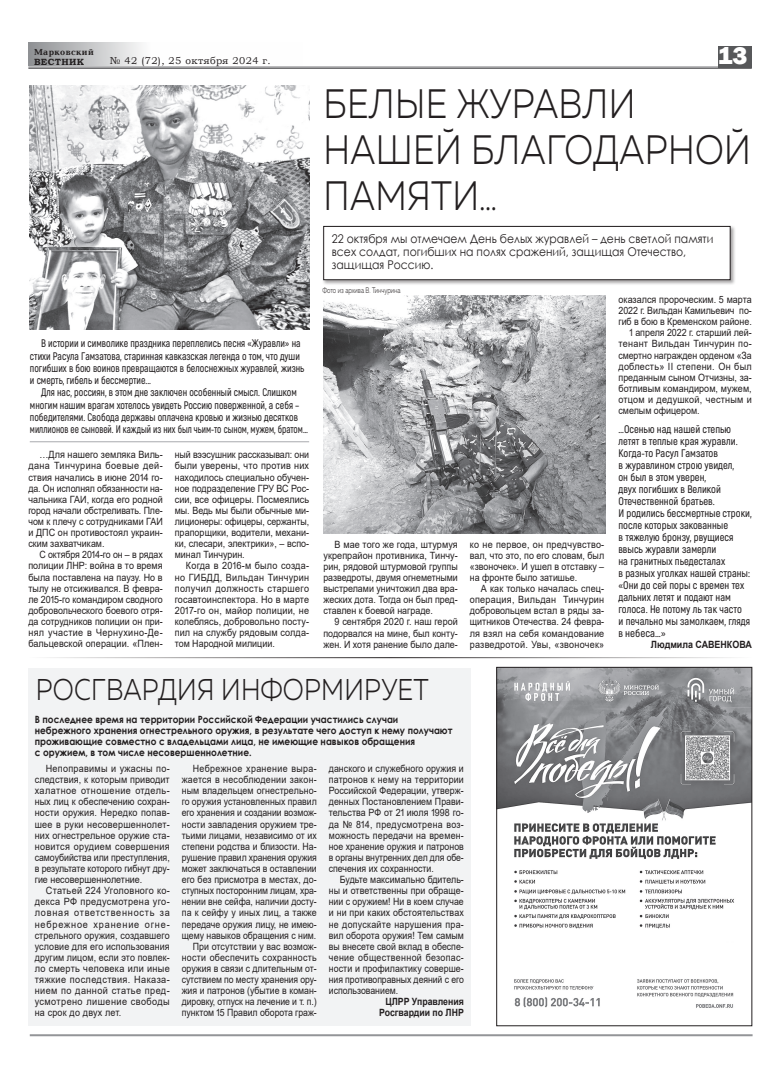
<style>
.page{position:relative;width:766px;height:1078px;background:#fff}
.page>*{position:absolute;margin:0;border:0;box-sizing:border-box;transform-origin:0 0}
.t1{font:300 41px/46px "Muller";letter-spacing:.01em;color:#231f20;scale:.85 1}
.t2{font:300 30px "Muller";letter-spacing:.01em;color:#231f20;scale:.85 1}
.t3{font:800 25.3px "Franklin Gothic";color:#fff}
.t4{font:12px/13px "Century Gothic";color:#231f20;scale:.9 1}
.t5{font:600 11px/12.2px "Akrobat";color:#231f20;scale:.9 1}
.t6{font:600 11px/12px "Akrobat";color:#231f20;scale:.96 1}
.t7{font:10px/11.1px "Arial";color:#231f20;text-align:justify;scale:.9 1}
.t8{font:10px/11.1px "Arial";color:#231f20;text-align:justify;scale:.88 1}
.t9{font:10px/11.1px "Arial";color:#231f20;text-align:right;scale:.89 1}
.t10{font:10px/11.1px "Arial";color:#231f20;text-align:justify;scale:.91 1}
.t11{font:700 10px/11px "Century Gothic";color:#231f20;scale:.9 1}
.t12{font:10px "Arial";letter-spacing:.03em;color:#231f20;scale:.9 1}
.t13{font:700 10px/11.1px "Arial";color:#231f20;text-align:right;scale:.87 1}
.t14{font:10px "Bookman Old Style";letter-spacing:.04em;color:#231f20}
.t15{font:10px "Arial";letter-spacing:.025em;color:#231f20;scale:.9 1}
.t16{font:700 10px "Arial";color:#231f20;scale:.89 1}
.t17{font:700 9px "Baltica";letter-spacing:.04em;color:#231f20}
.t18{font:700 9px "Bookman Old Style";letter-spacing:.04em;color:#231f20}
.t19{font:300 8px "Muller";color:#231f20;scale:.71 1}
</style>
<div class="page">
<hr style="left:28px;top:67px;width:723px;height:1px;background:#636366">
<hr style="left:28px;top:68px;width:723px;height:1px;background:#636366">
<svg style="left:28px;top:43px;width:114px;height:23px;background:#c0c2c3"></svg>
<div style="left:718px;top:46px;width:33px;height:22px;background:#57585a"></div>
<div style="left:28px;top:668px;width:443px;height:357px;background:#f2f3f4"></div>
<div style="left:322px;top:225px;width:413px;height:60px;background:#231f20;opacity:.4"></div>
<div style="left:323px;top:226px;width:407px;height:54px;background:#fff"></div>
<div style="left:323px;top:226px;width:407px;height:54px;border:1px solid #231f20"></div>
<hr style="left:30px;top:1033px;width:722px;height:2px;background:#939598">
<img style="left:498px;top:669px;width:251px;height:339px">
<div style="left:496px;top:667px;width:255px;height:358px;border:1px solid #231f20"></div>
<img style="left:30px;top:86px;width:279px;height:243px">
<hr style="left:30px;top:441px;width:279px;height:1px;background:#a8a9ad">
<img style="left:323px;top:296px;width:282px;height:237px">
<hr style="left:28px;top:657px;width:723px;height:1px;background:#231f20">
<p class="t17" style="left:34px;top:47px;width:61px">Марковский</p>
<p class="t18" style="left:34px;top:55px;width:52px">ВЕСТНИК</p>
<p class="t14" style="left:110px;top:54px;width:162px">№ 42 (72), 25 октября 2024 г.</p>
<h3 class="t3" style="left:717px;top:39px;width:31px">13</h3>
<p class="t5" style="left:30px;top:337px;width:306px;text-indent:11px">В истории и символике праздника переплелись песня «Журавли» на стихи Расула Гамзатова, старинная кавказская легенда о том, что души погибших в бою воинов превращаются в белоснежных журавлей, жизнь и смерть, гибель и бессмертие...</p>
<p class="t5" style="left:30px;top:386px;width:310px;text-indent:11px">Для нас, россиян, в этом дне заключен особенный смысл. Слишком многим нашим врагам хотелось увидеть Россию поверженной, а себя – победителями. Свобода державы оплачена кровью и жизнью десятков миллионов ее сыновей. И каждый из них был чьим-то сыном, мужем, братом…</p>
<p class="t7" style="left:28px;top:449px;width:151px;text-indent:11px">…Для нашего земляка Виль&shy;дана Тинчурина боевые дей&shy;ствия начались в июне 2014 го&shy;да. Он исполнял обязанности на&shy;чальника ГАИ, когда его родной город начали обстреливать. Пле&shy;чом к плечу с сотрудниками ГАИ и ДПС он противостоял украин&shy;ским захватчикам.</p>
<p class="t8" style="left:28px;top:549px;width:154px;text-indent:11px">С октября 2014-го он – в рядах полиции ЛНР: война в то время была поставлена на паузу. Но в тылу не отсиживался. В февра&shy;ле 2015-го командиром сводного добровольческого боевого отря&shy;да сотрудников полиции он при&shy;нял участие в Чернухино-Де&shy;бальцевской операции. «Плен-</p>
<p class="t8" style="left:175px;top:449px;width:154px">ный вээсушник рассказывал: они были уверены, что против них находилось специально обучен&shy;ное подразделение ГРУ ВС Рос&shy;сии, все офицеры. Посмеялись мы. Ведь мы были обычные ми&shy;лиционеры: офицеры, сержанты, прапорщики, водители, механи&shy;ки, слесари, электрики», – вспо&shy;минал Тинчурин.</p>
<p class="t7" style="left:175px;top:560px;width:151px;text-indent:11px">Когда в 2016-м было созда&shy;но ГИБДД, Вильдан Тинчурин получил должность старшего госавтоинспектора. Но в марте 2017‑го он, майор полиции, не колеблясь, добровольно посту&shy;пил на службу рядовым солда&shy;том Народной милиции.</p>
<h1 class="t1" style="left:323px;top:80px;width:504px">БЕЛЫЕ ЖУРАВЛИ<br>НАШЕЙ БЛАГОДАРНОЙ<br>ПАМЯТИ…</h1>
<p class="t4" style="left:332px;top:231px;width:425px">22 октября мы отмечаем День белых журавлей – день светлой памяти всех солдат, погибших на полях сражений, защищая Отечество, защищая Россию.</p>
<p class="t19" style="left:322px;top:285px;width:112px">Фото из архива В. Тинчурина</p>
<p class="t7" style="left:323px;top:538px;width:151px;text-indent:11px">В мае того же года, штурмуя укрепрайон противника, Тинчу&shy;рин, рядовой штурмовой группы разведроты, двумя огнеметными выстрелами уничтожил два вра&shy;жеских дота. Тогда он был пред&shy;ставлен к боевой награде.</p>
<p class="t7" style="left:323px;top:616px;width:151px;text-indent:11px">9 сентября 2020 г. наш герой подорвался на мине, был конту&shy;жен. И хотя ранение было дале-</p>
<p class="t7" style="left:469px;top:538px;width:151px">ко не первое, он предчувство&shy;вал, что это, по его словам, был «звоночек». И ушел в отставку – на фронте было затишье.</p>
<p class="t7" style="left:469px;top:583px;width:151px;text-indent:11px">А как только началась спец&shy;операция, Вильдан Тинчурин добровольцем встал в ряды за&shy;щитников Отечества. 24 февра&shy;ля взял на себя командование разведротой. Увы, «звоночек»</p>
<p class="t7" style="left:618px;top:294px;width:150px">оказался пророческим. 5 марта</p>
<p class="t8" style="left:618px;top:305px;width:153px">2022 г. Вильдан Камильевич по-</p>
<p class="t9" style="left:618px;top:316px;width:151px">гиб в бою в Кременском районе.</p>
<p class="t9" style="left:629px;top:327px;width:139px">1 апреля 2022 г. старший лей-</p>
<p class="t12" style="left:618px;top:337px;width:150px">тенант Вильдан Тинчурин по-</p>
<p class="t8" style="left:618px;top:349px;width:153px">смертно награжден орденом «За</p>
<p class="t12" style="left:618px;top:359px;width:149px">доблесть» II степени. Он был</p>
<p class="t9" style="left:618px;top:371px;width:151px">преданным сыном Отчизны, за-</p>
<p class="t7" style="left:618px;top:382px;width:150px">ботливым командиром, мужем,</p>
<p class="t15" style="left:618px;top:392px;width:150px">отцом и дедушкой, честным и</p>
<p class="t9" style="left:618px;top:405px;width:93px">смелым офицером.</p>
<p class="t6" style="left:618px;top:423px;width:140px">…Осенью над нашей степью летят в теплые края журавли.<br>Когда-то Расул Гамзатов<br>в журавлином строю увидел,<br>он был в этом уверен,<br>двух погибших в Великой<br>Отечественной братьев.<br>И родились бессмертные строки, после которых закованные<br>в тяжелую бронзу, рвущиеся ввысь журавли замерли<br>на гранитных пьедесталах<br>в разных уголках нашей страны: «Они до сей поры с времен тех дальних летят и подают нам голоса. Не потому ль так часто<br>и печально мы замолкаем, глядя в небеса…»</p>
<p class="t16" style="left:650px;top:637px;width:115px">Людмила САВЕНКОВА</p>
<h2 class="t2" style="left:36px;top:671px;width:464px">РОСГВАРДИЯ ИНФОРМИРУЕТ</h2>
<p class="t11" style="left:35px;top:713px;width:465px">В последнее время на территории Российской Федерации участились случаи небрежного хранения огнестрельного оружия, в результате чего доступ к нему получают проживающие совместно с владельцами лица, не имеющие навыков обращения<br>с оружием, в том числе несовершеннолетние.</p>
<p class="t7" style="left:35px;top:762px;width:151px;text-indent:11px">Непоправимы и ужасны по&shy;следствия, к которым приводит халатное отношение отдель&shy;ных лиц к обеспечению сохран&shy;ности оружия. Нередко попав&shy;шее в руки несовершеннолет&shy;них огнестрельное оружие ста&shy;новится орудием совершения самоубийства или преступления, в результате которого гибнут дру&shy;гие несовершеннолетние.</p>
<p class="t10" style="left:35px;top:884px;width:150px;text-indent:11px">Статьей 224 Уголовного ко&shy;декса РФ предусмотрена уго&shy;ловная ответственность за небрежное хранение огне&shy;стрельного оружия, создавшего условие для его использования другим лицом, если это повлек&shy;ло смерть человека или иные тяжкие последствия. Наказа&shy;нием по данной статье пред&shy;усмотрено лишение свободы на срок до двух лет.</p>
<p class="t9" style="left:182px;top:762px;width:153px">Небрежное хранение выра&shy;жается в несоблюдении закон&shy;ным владельцем огнестрельно&shy;го оружия установленных правил его хранения и создании возмож&shy;ности завладения оружием тре&shy;тьими лицами, независимо от их степени родства и близости. На&shy;рушение правил хранения оружия может заключаться в оставлении его без присмотра в местах, до&shy;ступных посторонним лицам, хра&shy;нении вне сейфа, наличии досту&shy;па к сейфу у иных лиц, а также передаче оружия лицу, не имею&shy;щему навыков обращения с ним.<br>При отсутствии у вас возмож&shy;ности обеспечить сохранность оружия в связи с длительным от&shy;сутствием по месту хранения ору&shy;жия и патронов (убытие в коман&shy;дировку, отпуск на лечение и т. п.) пунктом 15 Правил оборота граж-</p>
<p class="t8" style="left:329px;top:762px;width:155px">данского и служебного оружия и патронов к нему на территории Российской Федерации, утверж&shy;денных Постановлением Прави&shy;тельства РФ от 21 июля 1998 го&shy;да № 814, предусмотрена воз&shy;можность передачи на времен&shy;ное хранение оружия и патронов в органы внутренних дел для обе&shy;спечения их сохранности.</p>
<p class="t8" style="left:329px;top:873px;width:155px;text-indent:11px">Будьте максимально бдитель&shy;ны и ответственны при обраще&shy;нии с оружием! Ни в коем случае и ни при каких обстоятельствах не допускайте нарушения пра&shy;вил оборота оружия! Тем самым вы внесете свой вклад в обеспе&shy;чение общественной безопас&shy;ности и профилактику соверше&shy;ния противоправных деяний с его использованием.</p>
<p class="t13" style="left:379px;top:996px;width:99px">ЦЛРР Управления<br>Росгвардии по ЛНР</p>
</div>
